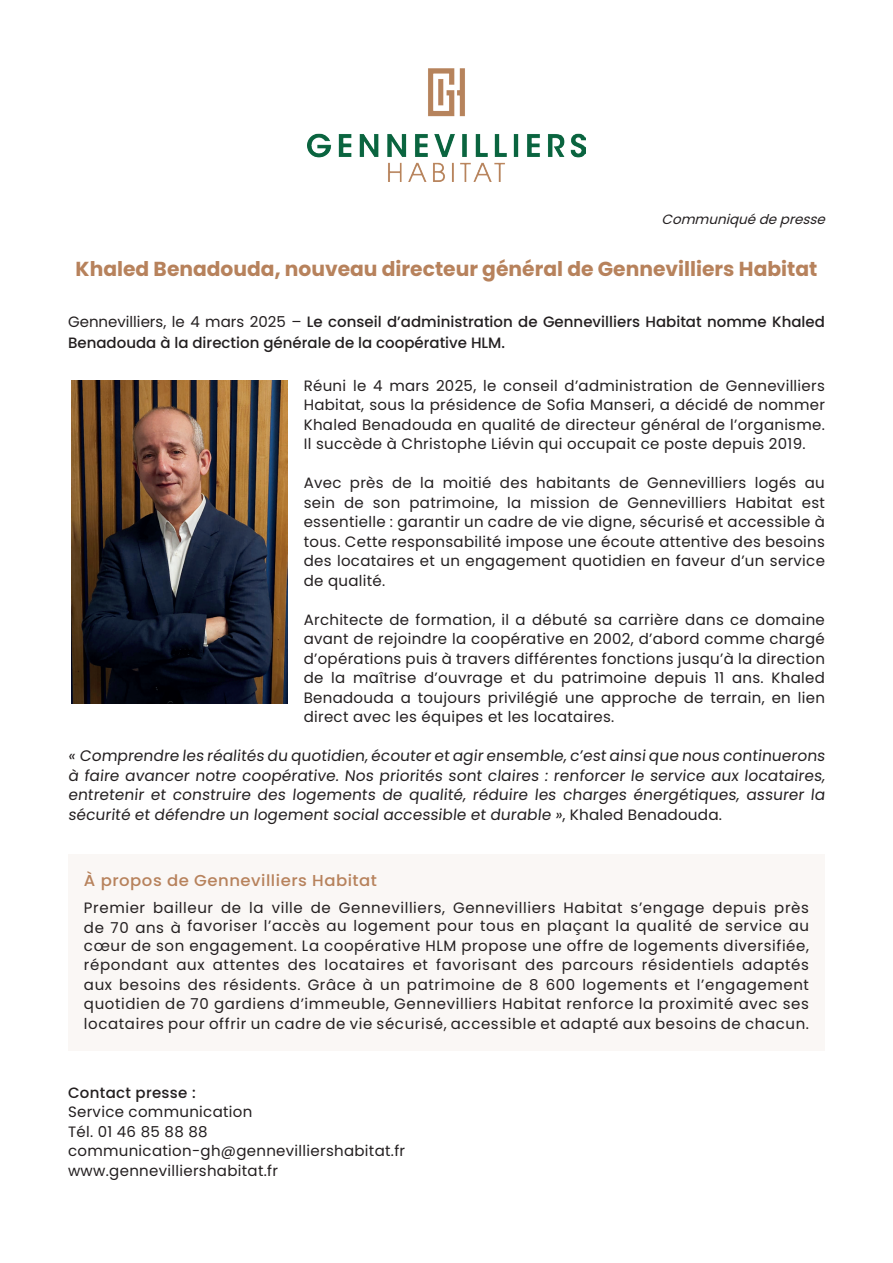
<style>
.page{position:relative;width:893px;height:1263px;background:#fff}
.page>*{position:absolute;margin:0;border:0;box-sizing:border-box;transform-origin:0 0}
.t1{font:700 20.25px "Poppins";color:#b7825c}
.t2{font:500 15.9px "Poppins";letter-spacing:.03em;color:#b7825c;scale:1.04 1}
.t3{font:15.3px/19.5px "Poppins";color:#231f20;text-align:justify}
.t4{font:15px/19.5px "Poppins";letter-spacing:.02em;color:#231f20;text-align:justify}
.t5{font:15px/18px "Poppins";letter-spacing:.04em;color:#231f20}
.t6{font:500 15px/21px "Poppins";color:#231f20}
.t7{font:500 15px "Poppins";letter-spacing:.02em;color:#231f20}
.t8{font:italic 13.5px "Poppins";color:#231f20}
.s1{font-weight:400}
.s2{font-size:15px}
</style>
<div class="page">
<div style="left:68px;top:854px;width:757px;height:197px;background:#faf7f5"></div>
<img style="left:307px;top:68px;width:279px;height:113px">
<img style="left:71px;top:380px;width:216px;height:323px">
<p class="t8" style="left:662px;top:211px;width:170px">Communiquédepresse</p>
<h1 class="t1" style="left:76px;top:258px;width:743px">Khaled Benadouda, nouveau directeur général de Gennevilliers Habitat</h1>
<p class="t6" style="left:68px;top:311px;width:758px"><span class="s1">Gennevilliers, le 4 mars 2025 –</span> Le conseil d’administration de Gennevilliers Habitat nomme Khaled<br>Benadouda à la direction générale de la coopérative HLM.</p>
<p class="t4" style="left:304px;top:376px;width:523px">Réuni le 4 mars 2025, le conseil d’administration de Gennevilliers Habitat, sous la présidence de Sofia Manseri, a décidé de nommer Khaled Benadouda en qualité de directeur général de l’organisme.<br>Il succède à Christophe Liévin qui occupait ce poste depuis 2019.</p>
<p class="t4" style="left:304px;top:473px;width:523px">Avec près de la moitié des habitants de Gennevilliers logés au sein de son patrimoine, la mission de Gennevilliers Habitat est essentielle : garantir un cadre de vie digne, sécurisé et accessible à tous. Cette responsabilité impose une écoute attentive des besoins des locataires et un engagement quotidien en faveur d’un service de qualité.</p>
<p class="t4" style="left:304px;top:610px;width:523px">Architecte de formation, il a débuté sa carrière dans ce domaine avant de rejoindre la coopérative en 2002, d’abord comme chargé d’opérations puis à travers différentes fonctions jusqu’à la direction de la maîtrise d’ouvrage et du patrimoine depuis 11 ans. Khaled Benadouda a toujours privilégié une approche de terrain, en lien direct avec les équipes et les locataires.</p>
<p class="t3" style="left:68px;top:746px;width:761px">« Comprendre les réalités du quotidien,écouter et agir ensemble,c’est ainsique nous continuerons à faire avancer notre coopérative. Nos priorités sont claires : renforcer le service aux locataires, entretenir et construire des logements de qualité, réduire les charges énergétiques, assurer la sécurité et défendre un logement social accessible et durable »<span class="s2">, K h a l e d B e n a d o u d a .</span></p>
<p class="t2" style="left:84px;top:871px;width:283px">À propos de Gennevilliers Habitat</p>
<p class="t5" style="left:84px;top:899px;width:726px">Premier bailleur de la ville de Gennevilliers, Gennevilliers Habitat s’engage depuis près de 70 ans à favoriser l’accès au logement pour tous en plaçant la qualité de service au</p>
<p class="t4" style="left:84px;top:936px;width:727px">cœur de son engagement. La coopérative HLM propose une offre de logements diversifiée, répondant aux attentes des locataires et favorisant des parcours résidentiels adaptés aux besoins des résidents. Grâce à un patrimoine de 8 600 logements et l’engagement quotidien de 70 gardiens d’immeuble, Gennevilliers Habitat renforce la proximité avec ses locataires pour offrir un cadre de vie sécurisé, accessible et adapté aux besoins de chacun.</p>
<p class="t7" style="left:68px;top:1083px;width:129px">Contact presse :</p>
<p class="t4" style="left:68px;top:1102px;width:339px;text-align:left">Service communication<br>Tél. 01 46 85 88 88 communication-gh@gennevilliershabitat.fr www.gennevilliershabitat.fr</p>
</div>
